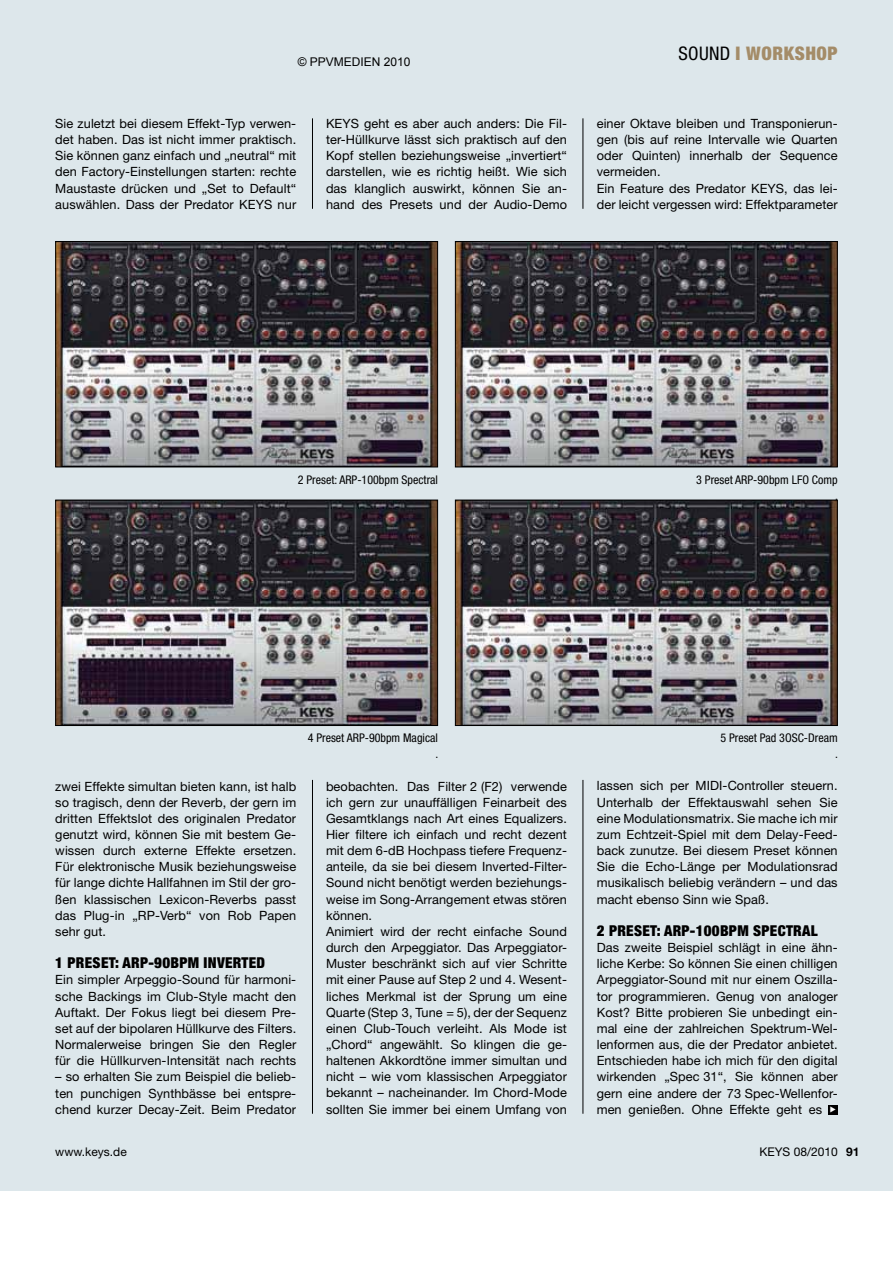
<style>
.page{position:relative;width:893px;height:1263px;background:#fff}
.page>*{position:absolute;margin:0;border:0;box-sizing:border-box;transform-origin:0 0}
.t1{font:900 condensed 18.75px "Helvetica Neue LT Std";letter-spacing:.03em;color:#a48c68}
.t2{font:900 condensed 15px "Helvetica Neue LT Std";letter-spacing:.02em;color:#000}
.t3{font:12.75px/16.2px "Helvetica Neue LT Std";letter-spacing:.005em;color:#000;text-align:justify}
.t4{font:condensed 12px/16.2px "Helvetica Neue LT Std";color:#000;text-align:right}
.t5{font:12px "Helvetica Neue LT Std";color:#000}
.t6{font:12px "Arial";color:#000}
.s1{font-weight:400;color:#000}
.s2{font-weight:700}
</style>
<div class="page">
<div style="left:0;top:0;width:893px;height:1191px;background:#dde7eb"></div>
<hr style="left:312px;top:118px;width:1px;height:91px;background:#000">
<hr style="left:312px;top:780px;width:1px;height:334px;background:#000">
<hr style="left:583px;top:780px;width:1px;height:334px;background:#000">
<div style="left:829px;top:1105px;width:9px;height:9px;background:#000"></div>
<img style="left:57px;top:243px;width:379px;height:222px">
<div style="left:55px;top:241px;width:383px;height:226px;border:1px solid #000"></div>
<img style="left:457px;top:243px;width:379px;height:222px">
<div style="left:455px;top:241px;width:383px;height:226px;border:1px solid #000"></div>
<img style="left:57px;top:502px;width:379px;height:222px">
<div style="left:55px;top:500px;width:383px;height:226px;border:1px solid #000"></div>
<img style="left:457px;top:502px;width:379px;height:222px">
<div style="left:455px;top:500px;width:383px;height:226px;border:1px solid #000"></div>
<hr style="left:583px;top:118px;width:1px;height:91px;background:#000">
<p class="t6" style="left:298px;top:54px;width:114px">© PPVMEDIEN 2010</p>
<p class="t3" style="left:55px;top:115px;width:242px">Sie zuletzt bei diesem Effekt-Typ verwen&shy;det haben. Das ist nicht immer praktisch.<br>Sie können ganz einfach und „neutral“ mit den Factory-Einstellungen starten: rechte Maustaste drücken und „Set to Default“ auswählen. Dass der Predator KEYS nur</p>
<p class="t3" style="left:326px;top:115px;width:242px">KEYS geht es aber auch anders: Die Fil&shy;ter-Hüllkurve lässt sich praktisch auf den Kopf stellen beziehungsweise „invertiert“ darstellen, wie es richtig heißt. Wie sich das klanglich auswirkt, können Sie an&shy;hand des Presets und der Audio-Demo</p>
<h1 class="t1" style="left:678px;top:42px;width:161px"><span class="s1">sound</span> I WORKSHOP</h1>
<p class="t3" style="left:597px;top:115px;width:242px;text-align:left">einer Oktave bleiben und Transponierun&shy;gen (bis auf reine Intervalle wie Quarten oder Quinten) innerhalb der Sequence vermeiden.<br>Ein Feature des Predator KEYS, das lei&shy;der leicht vergessen wird: Effektparameter</p>
<p class="t4" style="left:298px;top:471px;width:142px">2 Preset: ARP-100bpm spectral</p>
<p class="t4" style="left:696px;top:471px;width:143px">3 Preset ARP-90bpm LFo Comp .</p>
<p class="t3" style="left:55px;top:778px;width:242px">zwei Effekte simultan bieten kann, ist halb so tragisch, denn der Reverb, der gern im dritten Effektslot des originalen Predator genutzt wird, können Sie mit bestem Ge&shy;wissen durch externe Effekte ersetzen.<br>Für elektronische Musik beziehungsweise für lange dichte Hallfahnen im Stil der gro&shy;ßen klassischen Lexicon-Reverbs passt das Plug-in „RP-Verb“ von Rob Papen sehr gut.</p>
<p class="t2" style="left:55px;top:954px;width:211px">1 PRESET: ARP-90BPM INVERTED</p>
<p class="t3" style="left:55px;top:972px;width:242px">Ein simpler Arpeggio-Sound für harmoni&shy;sche Backings im Club-Style macht den Auftakt. Der Fokus liegt bei diesem Pre&shy;set auf der bipolaren Hüllkurve des Filters.<br>Normalerweise bringen Sie den Regler für die Hüllkurven-Intensität nach rechts</p>
<p class="t3" style="left:55px;top:1068px;width:242px">– so erhalten Sie zum Beispiel die belieb&shy;ten punchigen Synthbässe bei entspre&shy;chend kurzer Decay-Zeit. Beim Predator</p>
<p class="t4" style="left:308px;top:730px;width:132px">4 Preset ARP-90bpm Magical .</p>
<p class="t4" style="left:720px;top:730px;width:119px">5 Preset Pad 3osC-dream .</p>
<p class="t3" style="left:326px;top:778px;width:242px;text-align:left">beobachten. Das Filter 2 (F2) verwende ich gern zur unauffälligen Feinarbeit des Gesamtklangs nach Art eines Equalizers.<br>Hier filtere ich einfach und recht dezent mit dem 6-dB Hochpass tiefere Frequenz&shy;anteile, da sie bei diesem Inverted-Filter-Sound nicht benötigt werden beziehungs&shy;weise im Song-Arrangement etwas stören können.<br>Animiert wird der recht einfache Sound durch den Arpeggiator. Das Arpeggiator-Muster beschränkt sich auf vier Schritte mit einer Pause auf Step 2 und 4. Wesent&shy;liches Merkmal ist der Sprung um eine Quarte (Step 3, Tune = 5), der der Sequenz einen Club-Touch verleiht. Als Mode ist „Chord“ angewählt. So klingen die ge&shy;haltenen Akkordtöne immer simultan und nicht – wie vom klassischen Arpeggiator bekannt – nacheinander. Im Chord-Mode sollten Sie immer bei einem Umfang von</p>
<p class="t3" style="left:597px;top:778px;width:242px">lassen sich per MIDI-Controller steuern.<br>Unterhalb der Effektauswahl sehen Sie eine Modulationsmatrix. Sie mache ich mir zum Echtzeit-Spiel mit dem Delay-Feed&shy;back zunutze. Bei diesem Preset können Sie die Echo-Länge per Modulationsrad musikalisch beliebig verändern – und das macht ebenso Sinn wie Spaß.</p>
<p class="t2" style="left:597px;top:921px;width:223px">2 PRESET: ARP-100BPM SPECTRAL</p>
<p class="t3" style="left:597px;top:939px;width:242px">Das zweite Beispiel schlägt in eine ähn&shy;liche Kerbe: So können Sie einen chilligen Arpeggiator-Sound mit nur einem Oszilla&shy;tor programmieren. Genug von analoger Kost? Bitte probieren Sie unbedingt ein&shy;mal eine der zahlreichen Spektrum-Wel&shy;lenformen aus, die der Predator anbietet.<br>Entschieden habe ich mich für den digital wirkenden „Spec 31“, Sie können aber gern eine andere der 73 Spec-Wellenfor&shy;men genießen. Ohne Effekte geht es</p>
<p class="t5" style="left:55px;top:1144px;width:73px">www.keys.de</p>
<p class="t5" style="left:759px;top:1144px;width:102px">KEYS 08/2010 <span class="s2">91</span></p>
</div>
